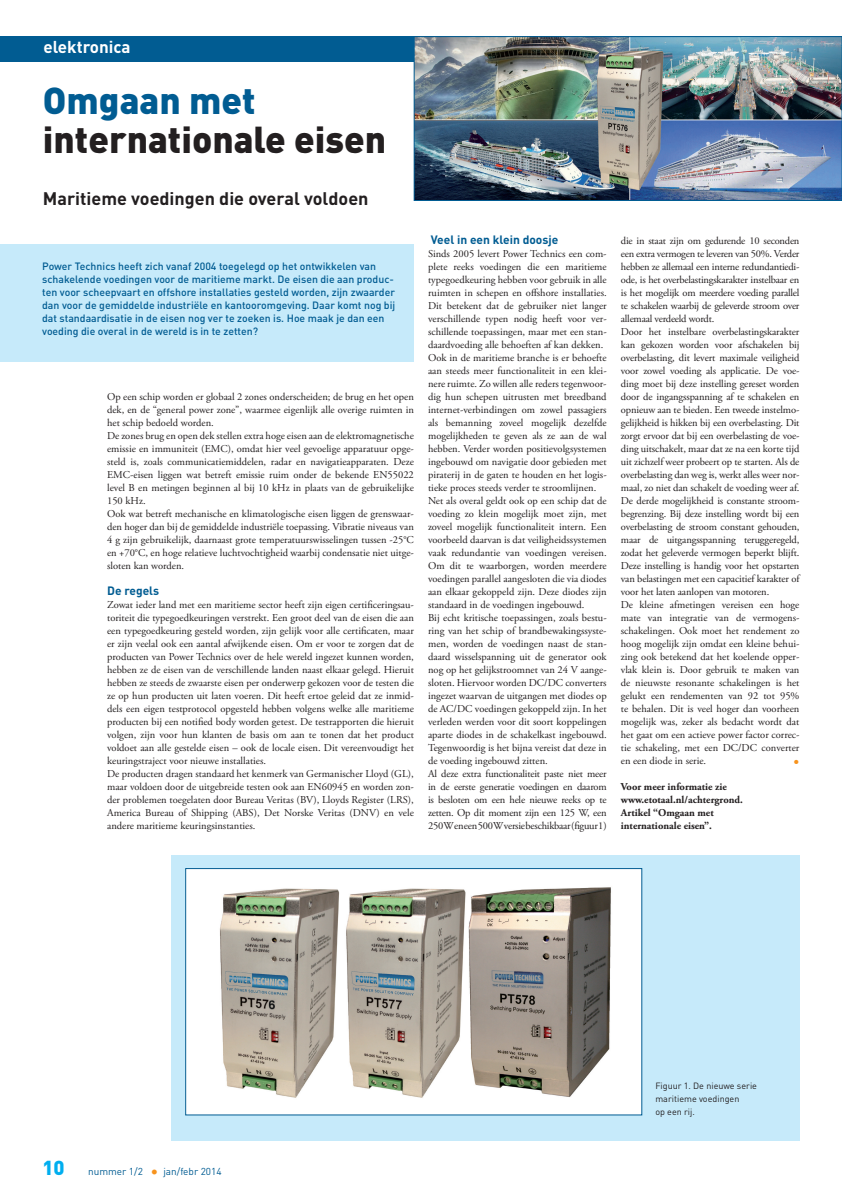
<style>
.page{position:relative;width:842px;height:1191px;background:#fff}
.page>*{position:absolute;margin:0;border:0;box-sizing:border-box;transform-origin:0 0}
.t1{font:900 37px "DIN";color:#231f20}
.t2{font:900 37px "DIN";color:#015c92}
.t3{font:700 18px "DIN";color:#231f20}
.t4{font:700 17px "DIN";color:#fff}
.t5{font:15px "Adobe Garamond Pro";color:#f7931d}
.t6{font:700 12px "DIN";color:#015c92}
.t7{font:10.5px/13px "Adobe Garamond Pro";color:#231f20}
.t8{font:500 10.5px/13px "DIN";color:#015c92}
.t9{font:700 10.5px/13px "Adobe Garamond Pro";color:#231f20}
.t10{font:10px "DIN";color:#015c92}
.t11{font:9px/13px "DIN";color:#231f20}
.s1{font-weight:900;font-size:20px;color:#00aeef}
.s2{font-size:15px;color:#f7931d}
</style>
<div class="page">
<div style="left:171px;top:855px;width:628px;height:285px;background:#c6eafa"></div>
<div style="left:0;top:36px;width:838px;height:26px;background:#015c92"></div>
<div style="left:0;top:244px;width:414px;height:117px;background:#c6eafa"></div>
<img style="left:416px;top:38px;width:424px;height:161px">
<div style="left:414px;top:36px;width:428px;height:165px;border:1px solid #015c92"></div>
<div style="left:186px;top:868px;width:456px;height:247px;background:#fff"></div>
<img style="left:219px;top:887px;width:392px;height:211px">
<div style="left:185px;top:868px;width:457px;height:247px;border:1px solid #015c92"></div>
<h3 class="t4" style="left:44px;top:36px;width:89px">elektronica</h3>
<h1 class="t2" style="left:43px;top:76px;width:214px">Omgaan met</h1>
<h1 class="t1" style="left:43px;top:115px;width:345px">internationale eisen</h1>
<h2 class="t3" style="left:43px;top:187px;width:327px">Maritieme voedingen die overal voldoen</h2>
<p class="t8" style="left:42px;top:259px;width:355px">Power Technics heeft zich vanaf 2004 toegelegd op het ontwikkelen van schakelende voedingen voor de maritieme markt. De eisen die aan produc&shy;ten voor scheepvaart en offshore installaties gesteld worden, zijn zwaarder dan voor de gemiddelde industriële en kantooromgeving. Daar komt nog bij dat standaardisatie in de eisen nog ver te zoeken is. Hoe maak je dan een voeding die overal in de wereld is in te zetten?</p>
<p class="t7" style="left:107px;top:391px;width:308px">Op een schip worden er globaal 2 zones onderscheiden; de brug en het open dek, en de “general power zone”, waarmee eigenlijk alle overige ruimten in het schip bedoeld worden.<br>De zones brug en open dek stellen extra hoge eisen aan de elektromagnetische emissie en immuniteit (EMC), omdat hier veel gevoelige apparatuur opge&shy;steld is, zoals communicatiemiddelen, radar en navigatieapparaten. Deze EMC-eisen liggen wat betreft emissie ruim onder de bekende EN55022 level B en metingen beginnen al bij 10 kHz in plaats van de gebruikelijke 150 kHz.<br>Ook wat betreft mechanische en klimatologische eisen liggen de grenswaar&shy;den hoger dan bij de gemiddelde industriële toepassing. Vibratie niveaus van 4 g zijn gebruikelijk, daarnaast grote temperatuurswisselingen tussen -25°C en +70°C, en hoge relatieve luchtvochtigheid waarbij condensatie niet uitge&shy;sloten kan worden.</p>
<p class="t6" style="left:107px;top:583px;width:54px">De regels</p>
<p class="t7" style="left:107px;top:599px;width:308px">Zowat ieder land met een maritieme sector heeft zijn eigen certificeringsau&shy;toriteit die typegoedkeuringen verstrekt. Een groot deel van de eisen die aan een typegoedkeuring gesteld worden, zijn gelijk voor alle certificaten, maar er zijn veelal ook een aantal afwijkende eisen. Om er voor te zorgen dat de producten van Power Technics over de hele wereld ingezet kunnen worden, hebben ze de eisen van de verschillende landen naast elkaar gelegd. Hieruit hebben ze steeds de zwaarste eisen per onderwerp gekozen voor de testen die ze op hun producten uit laten voeren. Dit heeft ertoe geleid dat ze inmid&shy;dels een eigen testprotocol opgesteld hebben volgens welke alle maritieme producten bij een notified body worden getest. De testrapporten die hieruit volgen, zijn voor hun klanten de basis om aan te tonen dat het product voldoet aan alle gestelde eisen – ook de locale eisen. Dit vereenvoudigt het keuringstraject voor nieuwe installaties.<br>De producten dragen standaard het kenmerk van Germanischer Lloyd (GL), maar voldoen door de uitgebreide testen ook aan EN60945 en worden zon&shy;der problemen toegelaten door Bureau Veritas (BV), Lloyds Register (LRS), America Bureau of Shipping (ABS), Det Norske Veritas (DNV) en vele andere maritieme keuringsinstanties.</p>
<p class="t6" style="left:431px;top:232px;width:129px">Veel in een klein doosje</p>
<p class="t7" style="left:428px;top:248px;width:180px">Sinds 2005 levert Power Technics een com&shy;plete reeks voedingen die een maritieme typegoedkeuring hebben voor gebruik in alle ruimten in schepen en offshore installaties.<br>Dit betekent dat de gebruiker niet langer verschillende typen nodig heeft voor ver&shy;schillende toepassingen, maar met een stan&shy;daardvoeding alle behoeften af kan dekken.<br>Ook in de maritieme branche is er behoefte aan steeds meer functionaliteit in een klei&shy;nere ruimte. Zo willen alle reders tegenwoor&shy;dig hun schepen uitrusten met breedband internet-verbindingen om zowel passagiers als bemanning zoveel mogelijk dezelfde mogelijkheden te geven als ze aan de wal hebben. Verder worden positievolgsystemen ingebouwd om navigatie door gebieden met piraterij in de gaten te houden en het logis&shy;tieke proces steeds verder te stroomlijnen.<br>Net als overal geldt ook op een schip dat de voeding zo klein mogelijk moet zijn, met zoveel mogelijk functionaliteit intern. Een voorbeeld daarvan is dat veiligheidssystemen vaak redundantie van voedingen vereisen.<br>Om dit te waarborgen, worden meerdere voedingen parallel aangesloten die via diodes aan elkaar gekoppeld zijn. Deze diodes zijn standaard in de voedingen ingebouwd.<br>Bij echt kritische toepassingen, zoals bestu&shy;ring van het schip of brandbewakingssyste&shy;men, worden de voedingen naast de stan&shy;daard wisselspanning uit de generator ook nog op het gelijkstroomnet van 24 V aange&shy;sloten. Hiervoor worden DC/DC converters ingezet waarvan de uitgangen met diodes op de AC/DC voedingen gekoppeld zijn. In het verleden werden voor dit soort koppelingen aparte diodes in de schakelkast ingebouwd.<br>Tegenwoordig is het bijna vereist dat deze in de voeding ingebouwd zitten.<br>Al deze extra functionaliteit paste niet meer in de eerste generatie voedingen en daarom is besloten om een hele nieuwe reeks op te zetten. Op dit moment zijn een 125 W, een 250 W en een 500 W versie beschikbaar (figuur 1)</p>
<p class="t7" style="left:621px;top:235px;width:180px">die in staat zijn om gedurende 10 seconden een extra vermogen te leveren van 50%. Verder hebben ze allemaal een interne redundantiedi&shy;ode, is het overbelastingskarakter instelbaar en is het mogelijk om meerdere voeding parallel te schakelen waarbij de geleverde stroom over allemaal verdeeld wordt.<br>Door het instelbare overbelastingskarakter kan gekozen worden voor afschakelen bij overbelasting, dit levert maximale veiligheid voor zowel voeding als applicatie. De voe&shy;ding moet bij deze instelling gereset worden door de ingangsspanning af te schakelen en opnieuw aan te bieden. Een tweede instelmo&shy;gelijkheid is hikken bij een overbelasting. Dit zorgt ervoor dat bij een overbelasting de voe&shy;ding uitschakelt, maar dat ze na een korte tijd uit zichzelf weer probeert op te starten. Als de overbelasting dan weg is, werkt alles weer nor&shy;maal, zo niet dan schakelt de voeding weer af.<br>De derde mogelijkheid is constante stroom&shy;begrenzing. Bij deze instelling wordt bij een overbelasting de stroom constant gehouden, maar de uitgangsspanning teruggeregeld, zodat het geleverde vermogen beperkt blijft.<br>Deze instelling is handig voor het opstarten van belastingen met een capacitief karakter of voor het laten aanlopen van motoren.<br>De kleine afmetingen vereisen een hoge mate van integratie van de vermogens&shy;schakelingen. Ook moet het rendement zo hoog mogelijk zijn omdat een kleine behui&shy;zing ook betekend dat het koelende opper&shy;vlak klein is. Door gebruik te maken van de nieuwste resonante schakelingen is het gelukt een rendementen van 92 tot 95% te behalen. Dit is veel hoger dan voorheen mogelijk was, zeker als bedacht wordt dat het gaat om een actieve power factor correc&shy;tie schakeling, met een DC/DC converter en een diode in serie.</p>
<h3 class="t5" style="left:794px;top:753px;width:7px">•</h3>
<p class="t9" style="left:621px;top:780px;width:124px">Voor meer informatie zie www.etotaal.nl/achtergrond.<br>Artikel “Omgaan met internationale eisen”.</p>
<p class="t10" style="left:43px;top:1165px;width:181px"><span class="s1">10</span> nummer 1/2 <span class="s2">•</span> jan/febr 2014</p>
<p class="t11" style="left:655px;top:1079px;width:103px">Figuur 1. De nieuwe serie maritieme voedingen<br>op een rij.</p>
</div>
